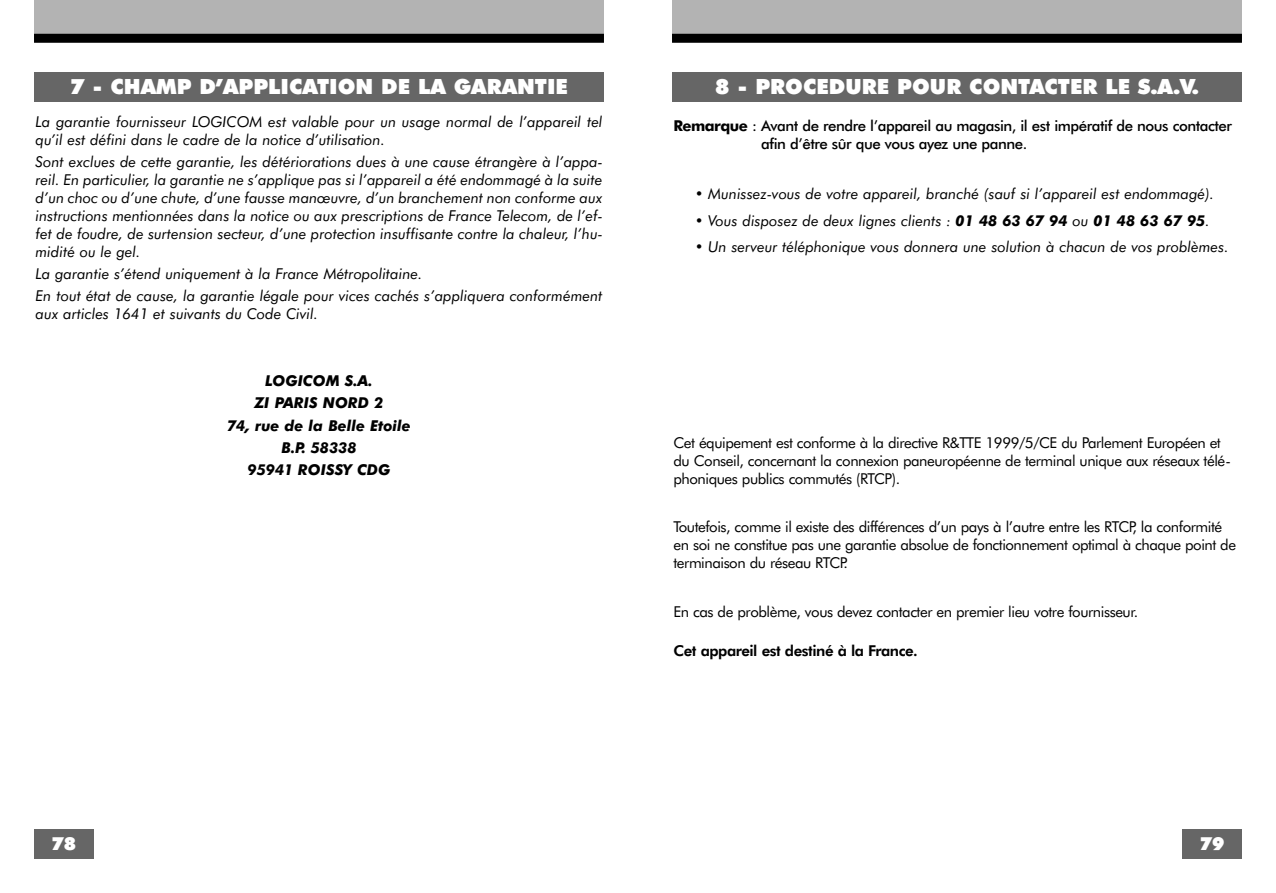
<style>
.page{position:relative;width:1276px;height:893px;background:#fff}
.page>*{position:absolute;margin:0;border:0;box-sizing:border-box;transform-origin:0 0}
.t1{font:900 21px "Futura BT";color:#fff}
.t2{font:900 18px "Futura BT";color:#fff}
.t3{font:italic 15px/18px "Futura BT";color:#000}
.t4{font:15px/18px "Futura BT";letter-spacing:-.03em;color:#000}
.t5{font:500 15px/18px "Futura BT";letter-spacing:-.03em;color:#000}
.t6{font:italic 700 15px/22.2px "Futura BT";color:#000;text-align:center}
.t7{font:800 15px "Futura BT";letter-spacing:-.03em;color:#000}
.s1{font-weight:700}
</style>
<div class="page">
<div style="left:1182px;top:829px;width:60px;height:30px;background:#666"></div>
<div style="left:34px;top:829px;width:60px;height:30px;background:#666"></div>
<div style="left:34px;top:0;width:570px;height:38px;background:#b3b3b3"></div>
<div style="left:34px;top:34px;width:570px;height:9px;background:#000"></div>
<div style="left:672px;top:0;width:570px;height:38px;background:#b3b3b3"></div>
<div style="left:672px;top:34px;width:570px;height:9px;background:#000"></div>
<div style="left:672px;top:72px;width:570px;height:30px;background:#666"></div>
<div style="left:34px;top:72px;width:570px;height:30px;background:#666"></div>
<h1 class="t1" style="left:70px;top:78px;width:499px">7 - CHAMP D’APPLICATION DE LA GARANTIE</h1>
<p class="t3" style="left:36px;top:113px;width:568px">La garantie fournisseur LOGICOM est valable pour un usage normal de l’appareil tel qu’il est défini dans le cadre de la notice d’utilisation.</p>
<p class="t3" style="left:36px;top:154px;width:569px;text-align:justify">Sont exclues de cette garantie, les détériorations dues à une cause étrangère à l’appa&shy;reil. En particulier, la garantie ne s’applique pas si l’appareil a été endommagé à la suite d’un choc ou d’une chute, d’une fausse manœuvre, d’un branchement non conforme aux instructions mentionnées dans la notice ou aux prescriptions de France Telecom, de l’ef&shy;fet de foudre, de surtension secteur, d’une protection insuffisante contre la chaleur, l’hu&shy;midité ou le gel.</p>
<p class="t3" style="left:36px;top:264px;width:568px;line-height:22.2px">La garantie s’étend uniquement à la France Métropolitaine.<br>En tout état de cause, la garantie légale pour vices cachés s’appliquera conformément</p>
<p class="t3" style="left:36px;top:306px;width:284px">aux articles 1641 et suivants du Code Civil.</p>
<p class="t6" style="left:227px;top:371px;width:185px">LOGICOM S.A.<br>ZI PARIS NORD 2<br>74, rue de la Belle Etoile<br>B.P. 58338<br>95941 ROISSY CDG</p>
<h1 class="t1" style="left:715px;top:78px;width:485px">8 - PROCEDURE POUR CONTACTER LE S.A.V.</h1>
<p class="t5" style="left:761px;top:118px;width:472px;text-indent:-88px"><span class="s1">Remarque</span> : Avant de rendre l’appareil au magasin, il est impératif de nous contacter afin d’être sûr que vous ayez une panne.</p>
<p class="t3" style="left:695px;top:186px;width:521px">• Munissez-vous de votre appareil, branché (sauf si l’appareil est endommagé).</p>
<p class="t3" style="left:695px;top:213px;width:516px">• Vous disposez de deux lignes clients : <span class="s1">01 48 63 67 94</span> ou <span class="s1">01 48 63 67 95</span>.</p>
<p class="t3" style="left:695px;top:239px;width:535px">• Un serveur téléphonique vous donnera une solution à chacun de vos problèmes.</p>
<p class="t4" style="left:673px;top:435px;width:559px">Cet équipement est conforme à la directive R&amp;TTE 1999/5/CE du Parlement Européen et du Conseil, concernant la connexion paneuropéenne de terminal unique aux réseaux télé&shy;phoniques publics commutés (RTCP).</p>
<p class="t4" style="left:673px;top:519px;width:564px">Toutefois, comme il existe des différences d’un pays à l’autre entre les RTCP, la conformité en soi ne constitue pas une garantie absolue de fonctionnement optimal à chaque point de terminaison du réseau RTCP.</p>
<p class="t4" style="left:673px;top:604px;width:466px">En cas de problème, vous devez contacter en premier lieu votre fournisseur.</p>
<p class="t7" style="left:673px;top:645px;width:246px">Cet appareil est destiné à la France.</p>
<p class="t2" style="left:51px;top:837px;width:26px">78</p>
<p class="t2" style="left:1199px;top:837px;width:26px">79</p>
</div>
